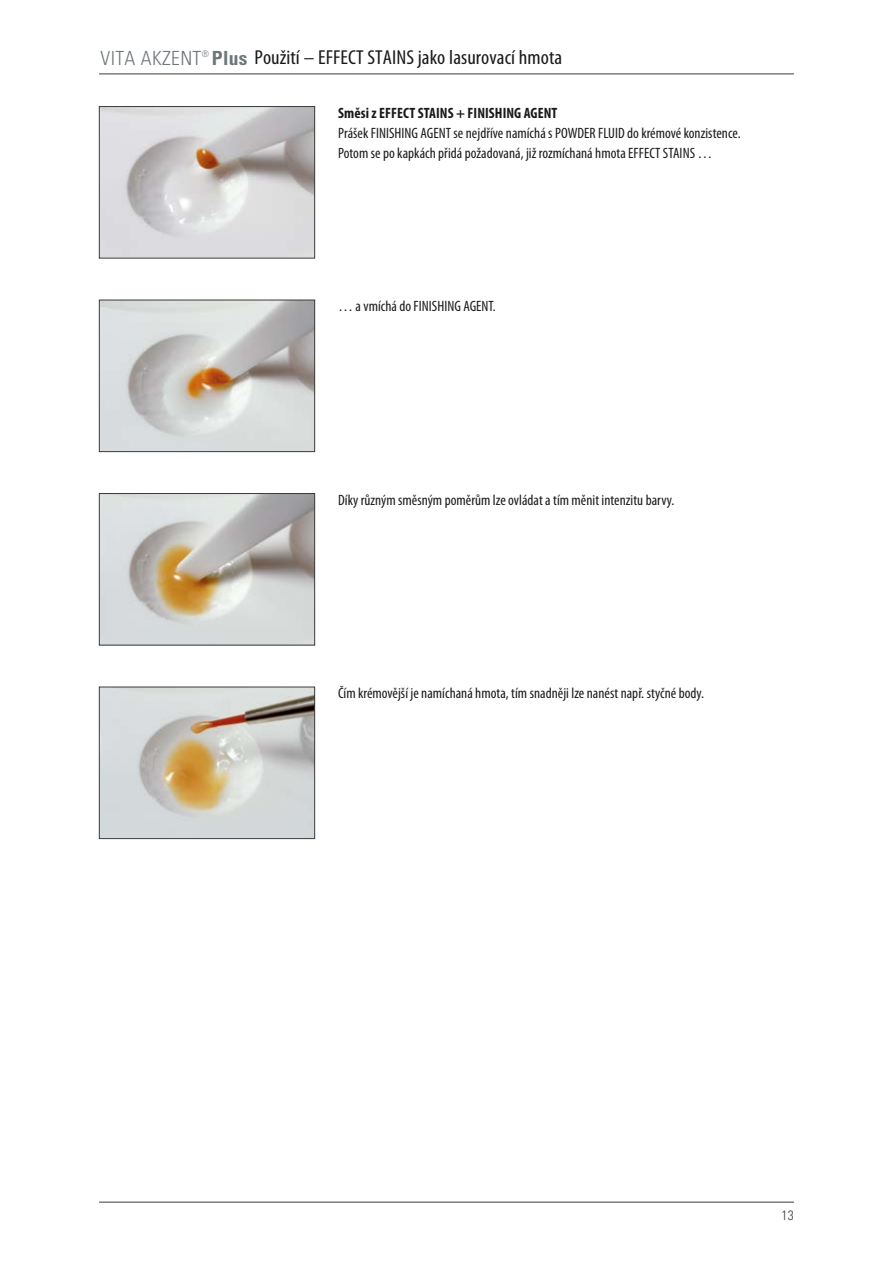
<style>
.page{position:relative;width:893px;height:1263px;background:#fff}
.page>*{position:absolute;margin:0;border:0;box-sizing:border-box;transform-origin:0 0}
.t1{font:condensed 20.25px "Myriad Pro";letter-spacing:.005em;color:#1a1a1a;scale:1.05 1}
.t2{font:condensed 15px/20.2px "Myriad Pro";letter-spacing:.005em;color:#1a1a1a}
.t3{font:700 condensed 15px "Myriad Pro";letter-spacing:.005em;color:#1a1a1a}
.t4{font:300 condensed 13.5px "Univers";color:#3b3b3a}
.s1{font-family:"Univers";font-weight:300;font-size:19.5px;color:#6f767a}
.s2{font-family:"Univers";font-weight:700;font-size:19.5px;color:#6f767a}
</style>
<div class="page">
<hr style="left:99px;top:74px;width:695px;height:1px;background:#3b3b3a">
<hr style="left:99px;top:1202px;width:695px;height:1px;background:#3b3b3a">
<img style="left:101px;top:108px;width:212px;height:148px">
<div style="left:99px;top:106px;width:216px;height:152px;border:1px solid #3b3b3a"></div>
<img style="left:101px;top:302px;width:212px;height:148px">
<div style="left:99px;top:300px;width:216px;height:152px;border:1px solid #3b3b3a"></div>
<img style="left:101px;top:495px;width:212px;height:148px">
<div style="left:99px;top:493px;width:216px;height:152px;border:1px solid #3b3b3a"></div>
<img style="left:101px;top:689px;width:212px;height:148px">
<div style="left:99px;top:687px;width:216px;height:152px;border:1px solid #3b3b3a"></div>
<h1 class="t1" style="left:101px;top:47px;width:441px"><span class="s1">VITA AKZENT</span><sup>®</sup> <span class="s2">Plus</span> Použití – EFFECT STAINS jako lasurovací hmota</h1>
<p class="t3" style="left:338px;top:104px;width:221px">Směsi z EFFECT STAINS + FINISHING AGENT</p>
<p class="t2" style="left:338px;top:123px;width:404px">Prášek FINISHING AGENT se nejdříve namíchá s POWDER FLUID do krémové konzistence.<br>Potom se po kapkách přidá požadovaná, již rozmíchaná hmota EFFECT STAINS …</p>
<p class="t2" style="left:338px;top:296px;width:159px">… a vmíchá do FINISHING AGENT.</p>
<p class="t2" style="left:338px;top:490px;width:338px">Díky různým směsným poměrům lze ovládat a tím měnit intenzitu barvy.</p>
<p class="t2" style="left:338px;top:683px;width:367px">Čím krémovější je namíchaná hmota, tím snadněji lze nanést např. styčné body.</p>
<p class="t4" style="left:782px;top:1207px;width:14px">13</p>
</div>
